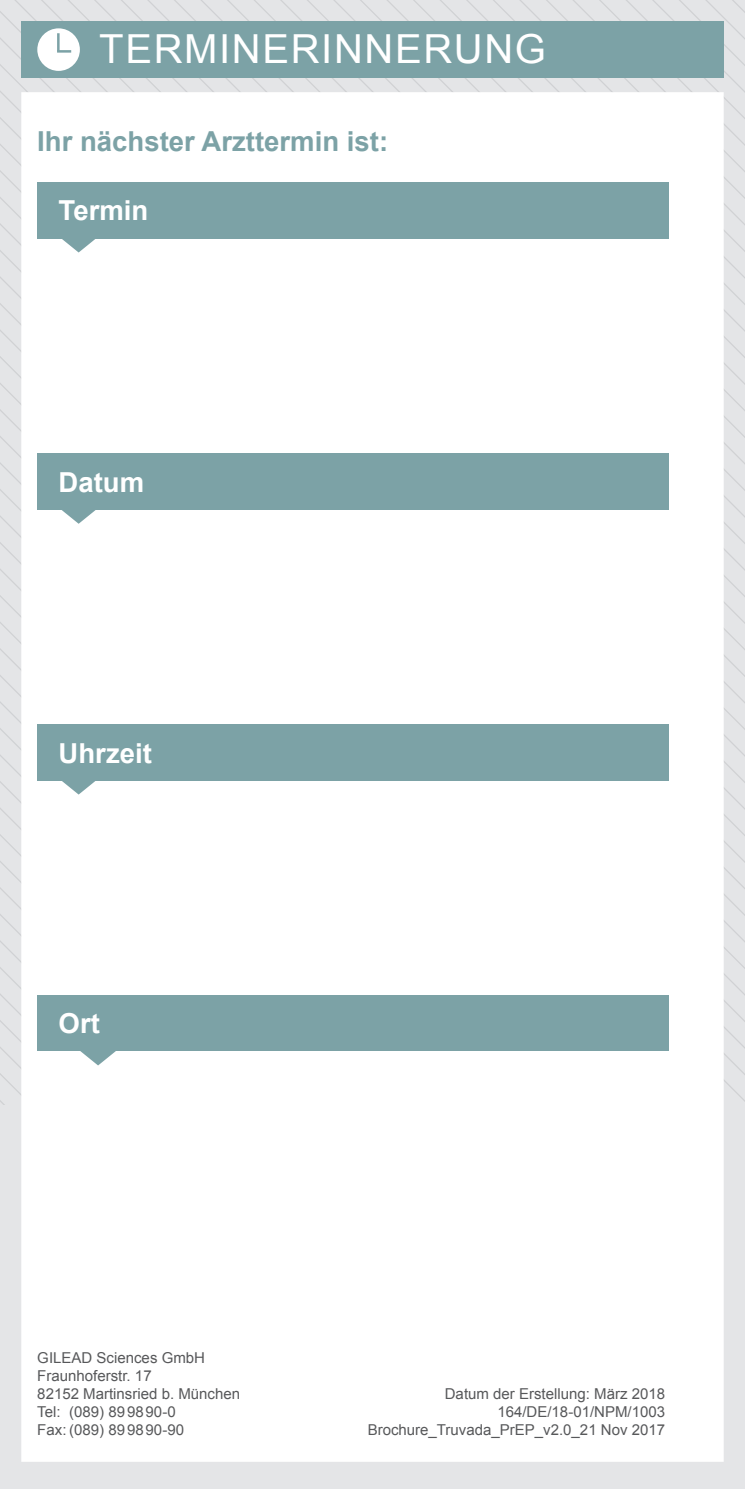
<style>
.page{position:relative;width:745px;height:1489px;background:#fff}
.page>*{position:absolute;margin:0;border:0;box-sizing:border-box;transform-origin:0 0}
.t1{font:40px "Arial";letter-spacing:.04em;color:#fff}
.t2{font:700 27.5px "Arial";color:#7ca2a6}
.t3{font:700 27.5px "Arial";color:#fff}
.t4{font:15px/18px "Arial";color:#57585a;text-align:right}
</style>
<div class="page">
<div style="left:0;top:0;width:744px;height:1488px;background:#e4e5e7"></div>
<svg style="left:0;top:0;width:131px;height:1104px"></svg>
<svg style="left:708px;top:0;width:36px;height:1104px"></svg>
<div style="left:21px;top:92px;width:702px;height:1369px;background:#fff"></div>
<div style="left:37px;top:182px;width:631px;height:56px;background:#7ca2a6"></div>
<svg style="left:44px;top:238px;width:70px;height:14px"></svg>
<div style="left:37px;top:453px;width:631px;height:56px;background:#7ca2a6"></div>
<svg style="left:44px;top:509px;width:70px;height:14px"></svg>
<div style="left:37px;top:724px;width:631px;height:56px;background:#7ca2a6"></div>
<svg style="left:44px;top:780px;width:70px;height:14px"></svg>
<div style="left:37px;top:995px;width:631px;height:56px;background:#7ca2a6"></div>
<svg style="left:63px;top:1051px;width:70px;height:14px"></svg>
<div style="left:21px;top:21px;width:702px;height:57px;background:#7ca2a6"></div>
<div style="left:37px;top:28px;width:43px;height:43px;background:#fff;border-radius:50%"></div>
<hr style="left:57px;top:33px;width:3px;height:18px;background:#7ca2a6">
<hr style="left:57px;top:50px;width:14px;height:3px;background:#7ca2a6">
<p class="t1" style="left:99px;top:23px;width:448px">TERMINERINNERUNG</p>
<p class="t2" style="left:37px;top:123px;width:352px">Ihr nächster Arzttermin ist:</p>
<p class="t3" style="left:59px;top:192px;width:91px">Termin</p>
<p class="t3" style="left:59px;top:463px;width:87px">Datum</p>
<p class="t3" style="left:59px;top:734px;width:95px">Uhrzeit</p>
<p class="t3" style="left:59px;top:1005px;width:43px">Ort</p>
<p class="t4" style="left:37px;top:1348px;width:169px">GILEAD Sciences GmbH</p>
<p class="t4" style="left:37px;top:1366px;width:116px">Fraunhoferstr. 17</p>
<p class="t4" style="left:37px;top:1384px;width:204px">82152 Martinsried b. München</p>
<p class="t4" style="left:37px;top:1402px;width:140px">Tel: (089) 899890-0</p>
<p class="t4" style="left:37px;top:1420px;width:148px">Fax: (089) 899890-90</p>
<p class="t4" style="left:367px;top:1384px;width:299px">Datum der Erstellung: März 2018<br>164/DE/18-01/NPM/1003<br>Brochure_Truvada_PrEP_v2.0_21 Nov 2017</p>
</div>
